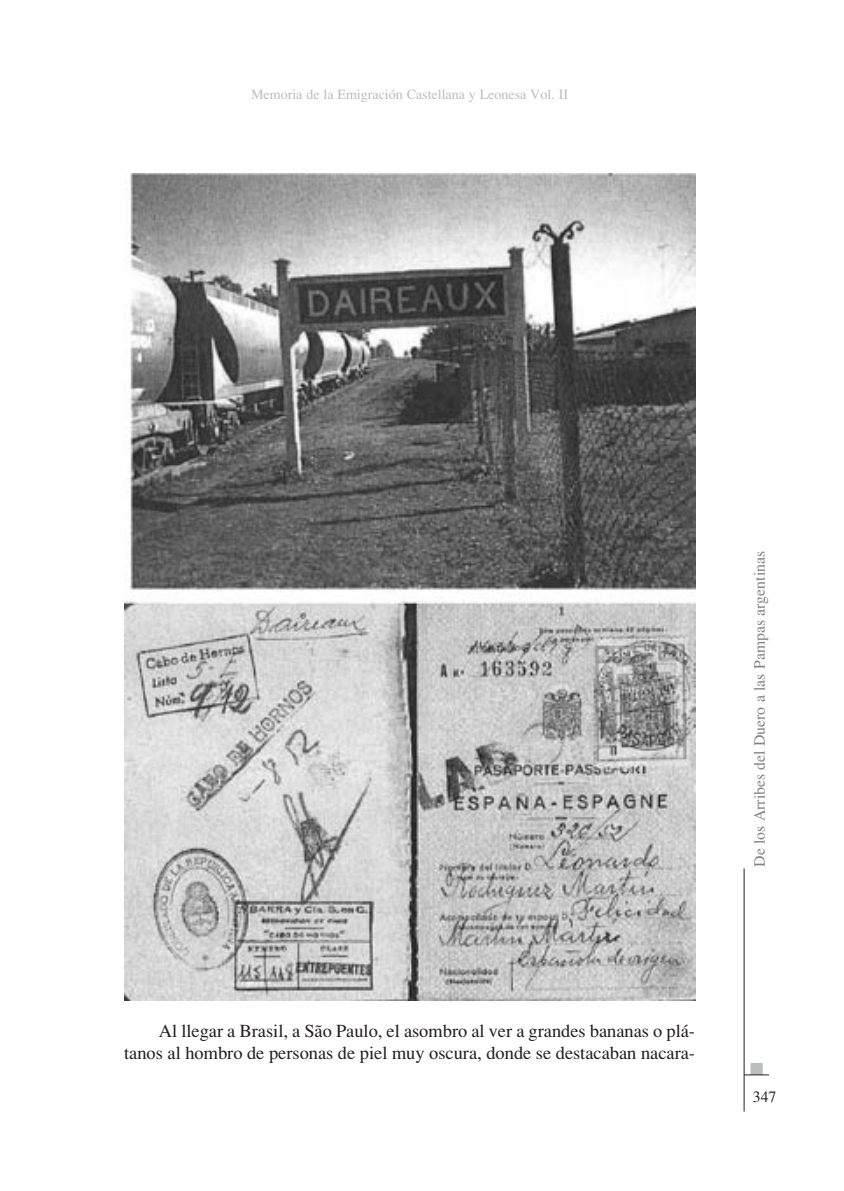
<style>
.page{position:relative;width:844px;height:1191px;background:#fff}
.page>*{position:absolute;margin:0;border:0;box-sizing:border-box;transform-origin:0 0}
.t1{font:18.38px/21.9px "Times";color:#231f20;text-align:right}
.t2{font:17.5px "Zapf Dingbats ITC";color:#bcbdc0}
.t3{font:15.75px "Times";color:#808285}
.t4{font:15.75px "Times";color:#231f20}
.t5{font:14px "Times";color:#bcbdc0}
</style>
<div class="page">
<svg style="left:744px;top:1074px;width:24px;height:1px"></svg>
<hr style="left:743px;top:868px;width:1px;height:243px;background:#231f20">
<img style="left:124px;top:174px;width:570px;height:826px">
<p class="t5" style="left:251px;top:86px;width:318px">Memoria de la Emigración Castellana y Leonesa Vol. II</p>
<p class="t3" style="left:750px;top:866px;width:317px;rotate:-90deg">De los Arribes del Duero a las Pampas argentinas</p>
<p class="t1" style="left:124px;top:1020px;width:572px">Al llegar a Brasil, a São Paulo, el asombro al ver a grandes bananas o plá&shy;tanos al hombro de personas de piel muy oscura, donde se destacaban nacara-</p>
<p class="t2" style="left:750px;top:1060px;width:15px">■</p>
<p class="t4" style="left:752px;top:1087px;width:25px">347</p>
</div>
